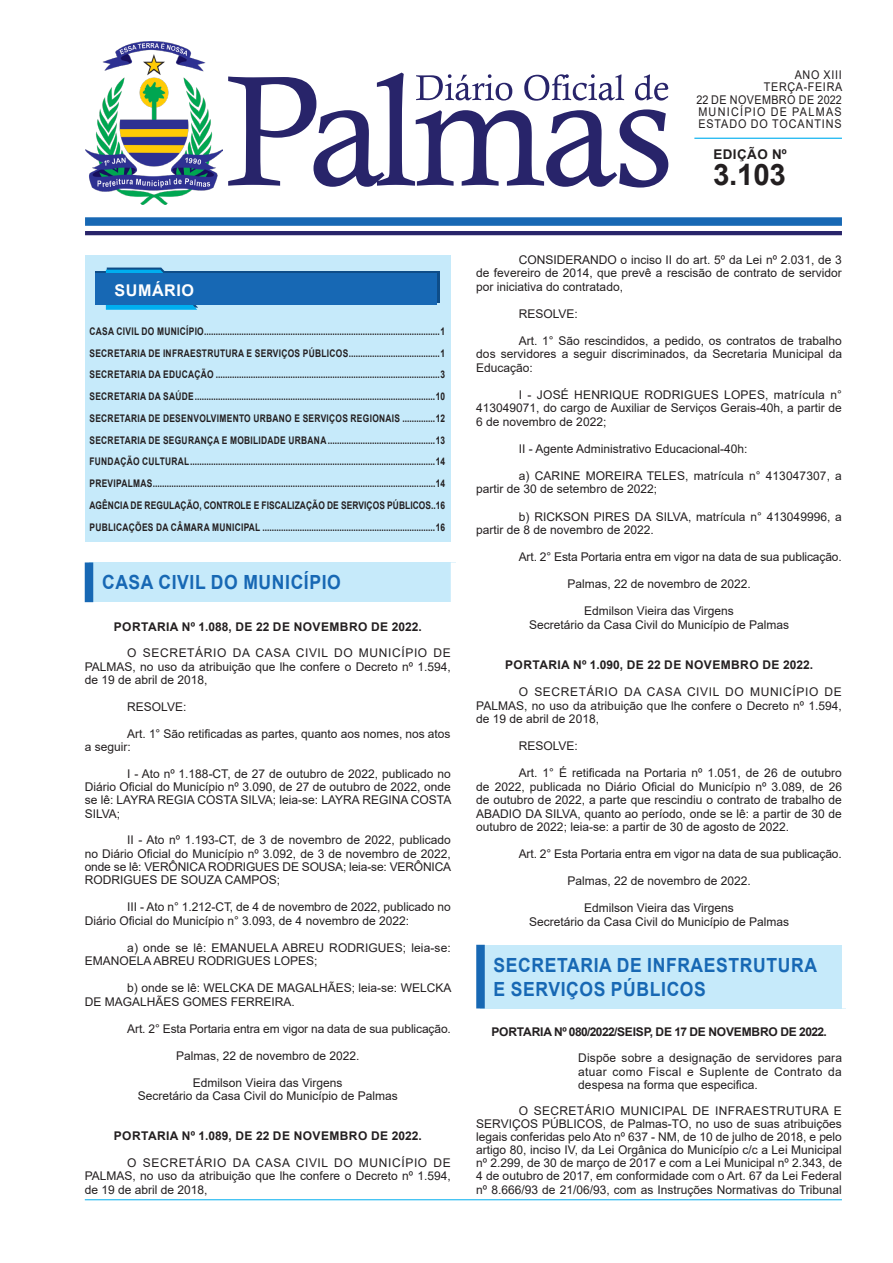
<style>
.page{position:relative;width:893px;height:1263px;background:#fff}
.page>*{position:absolute;margin:0;border:0;box-sizing:border-box;transform-origin:0 0}
.t1{font:700 29.55px "Arial";color:#231f20}
.CHANCELA{font:700 19.5px/24px "Arial";letter-spacing:.035em;color:#1768b4;scale:.9 1}
.t2{font:700 16.2px "Arial";letter-spacing:.035em;color:#fff}
.t3{font:700 13.35px "Arial";letter-spacing:.035em;color:#231f20}
.TEXTO{font:12px/13.5px "Arial";color:#231f20;text-align:justify}
.ASSINATURA{font:12px "Arial";color:#231f20}
.TITULO{font:700 12px "Arial";letter-spacing:.035em;color:#231f20}
.EMENTA{font:12px/13px "Arial";letter-spacing:.015em;color:#231f20;text-align:justify}
.TITULO-2{font:700 12px "Arial";color:#231f20}
.TEXTO-2{font:12px "Arial";letter-spacing:.035em;color:#231f20;scale:.9 1}
.TEXTO-3{font:12px "Arial";letter-spacing:.12em;color:#231f20;scale:.9 1}
.TEXTO-4{font:12px "Arial";letter-spacing:.085em;color:#231f20;scale:.9 1}
.TEXTO-5{font:12px "Arial";letter-spacing:.065em;color:#231f20;scale:.9 1}
.TEXTO-6{font:12px "Arial";color:#231f20;scale:.9 1}
.t4{font:700 10.5px "Arial";letter-spacing:.035em;color:#231f20;scale:.8 1}
.t5{font:700 10.5px "Arial";letter-spacing:.01em;color:#231f20;scale:.8 1}
</style>
<div class="page">
<div style="left:85px;top:256px;width:366px;height:286px;background:#c6eafa"></div>
<div style="left:85px;top:217px;width:757px;height:9px;background:#1768b4"></div>
<hr style="left:85px;top:231px;width:757px;height:4px;background:#28246a">
<hr style="left:694px;top:138px;width:148px;height:1px;background:#00aeef">
<svg style="left:228px;top:73px;width:440px;height:115px"></svg>
<svg style="left:96px;top:272px;width:344px;height:31px"></svg>
<svg style="left:106px;top:268px;width:92px;height:42px"></svg>
<div style="left:96px;top:274px;width:341px;height:31px;background:#1768b4"></div>
<img style="left:85px;top:41px;width:138px;height:164px">
<hr style="left:85px;top:1199px;width:757px;height:1px;background:#00aeef">
<div style="left:89px;top:562px;width:366px;height:40px;background:#c6eafa"></div>
<div style="left:85px;top:562px;width:8px;height:40px;background:#1768b4"></div>
<div style="left:451px;top:562px;width:8px;height:40px;background:#fff"></div>
<div style="left:480px;top:945px;width:366px;height:63px;background:#c6eafa"></div>
<div style="left:476px;top:945px;width:9px;height:63px;background:#1768b4"></div>
<div style="left:842px;top:945px;width:8px;height:63px;background:#fff"></div>
<p class="TEXTO-6" style="left:795px;top:67px;width:54px">ANO XIII</p>
<p class="TEXTO-5" style="left:764px;top:79px;width:89px">TERÇA-FEIRA</p>
<p class="TEXTO-2" style="left:696px;top:91px;width:163px">22 DE NOVEMBRO DE 2022</p>
<p class="TEXTO-3" style="left:698px;top:104px;width:161px">MUNICÍPIO DE PALMAS</p>
<p class="TEXTO-4" style="left:698px;top:116px;width:161px">ESTADO DO TOCANTINS</p>
<p class="t1" style="left:713px;top:154px;width:74px">3.103</p>
<p class="t3" style="left:713px;top:145px;width:75px">EDIÇÃO Nº</p>
<p class="t2" style="left:114px;top:279px;width:81px">SUMÁRIO</p>
<p class="t4" style="left:89px;top:324px;width:446px">CASA CIVIL DO MUNICÍPIO.....................................................................................................1</p>
<p class="t4" style="left:89px;top:345px;width:446px">SECRETARIA DE INFRAESTRUTURA E SERVIÇOS PÚBLICOS.......................................1</p>
<p class="t4" style="left:89px;top:367px;width:446px">SECRETARIA DA EDUCAÇÃO ................................................................................................3</p>
<p class="t4" style="left:89px;top:389px;width:446px">SECRETARIA DA SAÚDE.......................................................................................................10</p>
<p class="t4" style="left:89px;top:411px;width:446px">SECRETARIA DE DESENVOLVIMENTO URBANO E SERVIÇOS REGIONAIS ..............12</p>
<p class="t4" style="left:89px;top:432px;width:446px">SECRETARIA DE SEGURANÇA E MOBILIDADE URBANA ..............................................13</p>
<p class="t4" style="left:89px;top:454px;width:446px">FUNDAÇÃO CULTURAL.........................................................................................................14</p>
<p class="t4" style="left:89px;top:476px;width:446px">PREVIPALMAS.........................................................................................................................14</p>
<p class="t5" style="left:89px;top:498px;width:446px">AGÊNCIA DE REGULAÇÃO, CONTROLE E FISCALIZAÇÃO DE SERVIÇOS PÚBLICOS..16</p>
<p class="t4" style="left:89px;top:519px;width:446px">PUBLICAÇÕES DA CÂMARA MUNICIPAL ..........................................................................16</p>
<p class="CHANCELA" style="left:102px;top:571px;width:267px">CASA CIVIL DO MUNICÍPIO</p>
<p class="TITULO" style="left:114px;top:618px;width:309px">PORTARIA Nº 1.088, DE 22 DE NOVEMBRO DE 2022.</p>
<p class="TEXTO" style="left:85px;top:646px;width:368px;text-indent:43px">O SECRETÁRIO DA CASA CIVIL DO MUNICÍPIO DE PALMAS, no uso da atribuição que lhe confere o Decreto nº 1.594, de 19 de abril de 2018,</p>
<p class="TEXTO" style="left:127px;top:700px;width:61px">RESOLVE:</p>
<p class="TEXTO" style="left:85px;top:726px;width:367px;text-indent:43px">Art. 1° São retificadas as partes, quanto aos nomes, nos atos a seguir:</p>
<p class="TEXTO" style="left:85px;top:767px;width:368px;text-indent:43px">I - Ato nº 1.188-CT, de 27 de outubro de 2022, publicado no Diário Oficial do Município nº 3.090, de 27 de outubro de 2022, onde se lê: LAYRA REGIA COSTA SILVA; leia-se: LAYRA REGINA COSTA SILVA;</p>
<p class="TEXTO" style="left:85px;top:833px;width:368px;text-indent:43px">II - Ato nº 1.193-CT, de 3 de novembro de 2022, publicado no Diário Oficial do Município nº 3.092, de 3 de novembro de 2022, onde se lê: VERÔNICA RODRIGUES DE SOUSA; leia-se: VERÔNICA RODRIGUES DE SOUZA CAMPOS;</p>
<p class="TEXTO" style="left:85px;top:900px;width:367px;text-indent:43px">III - Ato n° 1.212-CT, de 4 de novembro de 2022, publicado no<br>Diário Oficial do Município n° 3.093, de 4 novembro de 2022:</p>
<p class="TEXTO" style="left:85px;top:941px;width:368px;text-indent:43px">a) onde se lê: EMANUELA ABREU RODRIGUES; leia-se:<br>EMANOELA ABREU RODRIGUES LOPES;</p>
<p class="TEXTO" style="left:85px;top:981px;width:368px;text-indent:43px">b) onde se lê: WELCKA DE MAGALHÃES; leia-se: WELCKA<br>DE MAGALHÃES GOMES FERREIRA.</p>
<p class="TEXTO" style="left:127px;top:1022px;width:325px">Art. 2° Esta Portaria entra em vigor na data de sua publicação.</p>
<p class="ASSINATURA" style="left:176px;top:1047px;width:185px">Palmas, 22 de novembro de 2022.</p>
<p class="ASSINATURA" style="left:193px;top:1074px;width:151px">Edmilson Vieira das Virgens</p>
<p class="ASSINATURA" style="left:138px;top:1088px;width:262px">Secretário da Casa Civil do Município de Palmas</p>
<p class="TITULO" style="left:114px;top:1127px;width:309px">PORTARIA Nº 1.089, DE 22 DE NOVEMBRO DE 2022.</p>
<p class="TEXTO" style="left:85px;top:1156px;width:368px;text-indent:43px">O SECRETÁRIO DA CASA CIVIL DO MUNICÍPIO DE PALMAS, no uso da atribuição que lhe confere o Decreto nº 1.594, de 19 de abril de 2018,</p>
<p class="TEXTO" style="left:476px;top:253px;width:367px;text-indent:43px">CONSIDERANDO o inciso II do art. 5º da Lei nº 2.031, de 3 de fevereiro de 2014, que prevê a rescisão de contrato de servidor por iniciativa do contratado,</p>
<p class="TEXTO" style="left:519px;top:307px;width:61px">RESOLVE:</p>
<p class="TEXTO" style="left:476px;top:334px;width:367px;text-indent:43px">Art. 1° São rescindidos, a pedido, os contratos de trabalho dos servidores a seguir discriminados, da Secretaria Municipal da Educação:</p>
<p class="TEXTO" style="left:476px;top:388px;width:367px;text-indent:43px">I - JOSÉ HENRIQUE RODRIGUES LOPES, matrícula n° 413049071, do cargo de Auxiliar de Serviços Gerais-40h, a partir de 6 de novembro de 2022;</p>
<p class="TEXTO" style="left:519px;top:442px;width:230px">II - Agente Administrativo Educacional-40h:</p>
<p class="TEXTO" style="left:476px;top:469px;width:367px;text-indent:43px">a) CARINE MOREIRA TELES, matrícula n° 413047307, a partir de 30 de setembro de 2022;</p>
<p class="TEXTO" style="left:476px;top:509px;width:367px;text-indent:43px">b) RICKSON PIRES DA SILVA, matrícula n° 413049996, a partir de 8 de novembro de 2022.</p>
<p class="TEXTO" style="left:519px;top:550px;width:324px">Art. 2° Esta Portaria entra em vigor na data de sua publicação.</p>
<p class="ASSINATURA" style="left:567px;top:575px;width:185px">Palmas, 22 de novembro de 2022.</p>
<p class="ASSINATURA" style="left:584px;top:602px;width:151px">Edmilson Vieira das Virgens</p>
<p class="ASSINATURA" style="left:529px;top:616px;width:262px">Secretário da Casa Civil do Município de Palmas</p>
<p class="TITULO" style="left:505px;top:656px;width:309px">PORTARIA Nº 1.090, DE 22 DE NOVEMBRO DE 2022.</p>
<p class="TEXTO" style="left:476px;top:685px;width:367px;text-indent:43px">O SECRETÁRIO DA CASA CIVIL DO MUNICÍPIO DE PALMAS, no uso da atribuição que lhe confere o Decreto nº 1.594, de 19 de abril de 2018,</p>
<p class="TEXTO" style="left:519px;top:739px;width:61px">RESOLVE:</p>
<p class="TEXTO" style="left:476px;top:766px;width:367px;text-indent:43px">Art. 1° É retificada na Portaria nº 1.051, de 26 de outubro de 2022, publicada no Diário Oficial do Município nº 3.089, de 26 de outubro de 2022, a parte que rescindiu o contrato de trabalho de ABADIO DA SILVA, quanto ao período, onde se lê: a partir de 30 de outubro de 2022; leia-se: a partir de 30 de agosto de 2022.</p>
<p class="TEXTO" style="left:519px;top:847px;width:324px">Art. 2° Esta Portaria entra em vigor na data de sua publicação.</p>
<p class="ASSINATURA" style="left:567px;top:872px;width:185px">Palmas, 22 de novembro de 2022.</p>
<p class="ASSINATURA" style="left:584px;top:899px;width:151px">Edmilson Vieira das Virgens</p>
<p class="ASSINATURA" style="left:529px;top:913px;width:262px">Secretário da Casa Civil do Município de Palmas</p>
<p class="CHANCELA" style="left:494px;top:953px;width:361px">SECRETARIA DE INFRAESTRUTURA<br>E SERVIÇOS PÚBLICOS</p>
<p class="TITULO-2" style="left:491px;top:1024px;width:337px">PORTARIA Nº 080/2022/SEISP, DE 17 DE NOVEMBRO DE 2022.</p>
<p class="EMENTA" style="left:578px;top:1052px;width:265px">Dispõe sobre a designação de servidores para atuar como Fiscal e Suplente de Contrato da despesa na forma que especifica.</p>
<p class="TEXTO" style="left:476px;top:1104px;width:367px;text-indent:43px">O SECRETÁRIO MUNICIPAL DE INFRAESTRUTURA E SERVIÇOS PÚBLICOS, de Palmas-TO, no uso de suas atribuições legais conferidas pelo Ato nº 637 - NM, de 10 de julho de 2018, e pelo artigo 80, inciso IV, da Lei Orgânica do Município c/c a Lei Municipal nº 2.299, de 30 de março de 2017 e com a Lei Municipal nº 2.343, de 4 de outubro de 2017, em conformidade com o Art. 67 da Lei Federal nº 8.666/93 de 21/06/93, com as Instruções Normativas do Tribunal</p>
</div>
